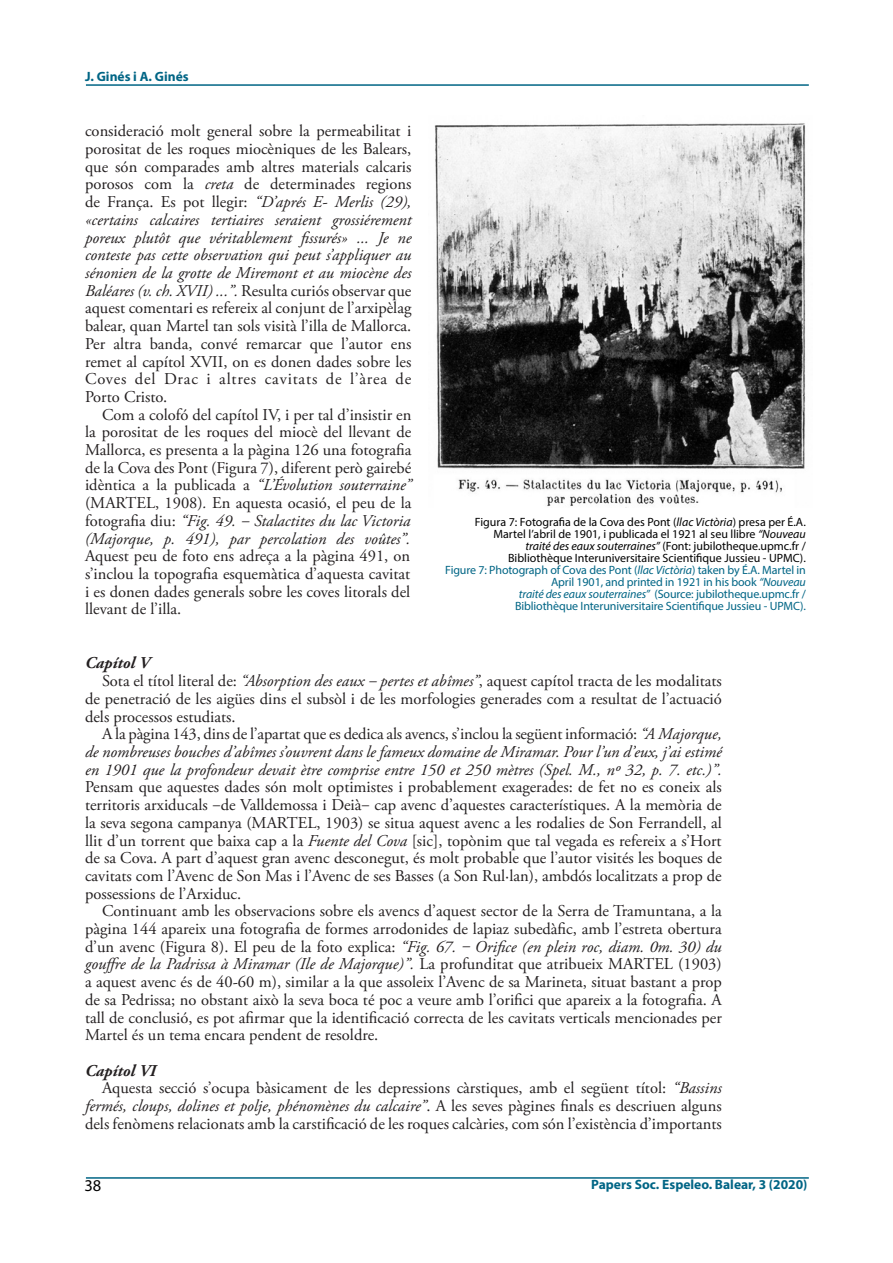
<style>
.page{position:relative;width:893px;height:1263px;background:#fff}
.page>*{position:absolute;margin:0;border:0;box-sizing:border-box;transform-origin:0 0}
.t1{font:16.5px/17.7px "Adobe Garamond Pro";color:#231f20;text-align:justify}
.t2{font:italic 16.5px "Adobe Garamond Pro";color:#231f20}
.t3{font:italic 700 16.5px "Adobe Garamond Pro";color:#231f20}
.t4{font:16.5px "Myriad Pro";color:#000}
.t5{font:700 13.5px "Myriad Pro";color:#006585}
.t6{font:12px/12px "Myriad Pro";letter-spacing:-.01em;color:#000;text-align:right}
.s1{font-style:italic}
.s2{color:#006585}
.s3{font-style:italic;color:#006585}
.s4{font-style:normal}
</style>
<div class="page">
<hr style="left:86px;top:84px;width:723px;height:2px;background:#006585">
<hr style="left:86px;top:1177px;width:723px;height:2px;background:#006585">
<img style="left:434px;top:123px;width:372px;height:383px">
<p class="t5" style="left:85px;top:68px;width:105px">J. Ginés i A. Ginés</p>
<p class="t1" style="left:85px;top:123px;width:328px">consideració molt general sobre la permeabilitat i porositat de les roques miocèniques de les Balears, que són comparades amb altres materials calcaris porosos com la <span class="s1">creta</span> de determinades regions de França. Es pot llegir: <span class="s1">“D’aprés E- Merlis (29), «certains calcaires tertiaires seraient grossiérement poreux plutôt que véritablement fissurés» ... Je ne conteste pas cette observation qui peut s’appliquer au sénonien de la grotte de Miremont et au miocène des Baléares (v. ch. XVII) ...”.</span> Resulta curiós observar que aquest comentari es refereix al conjunt de l’arxipèlag balear, quan Martel tan sols visità l’illa de Mallorca.<br>Per altra banda, convé remarcar que l’autor ens remet al capítol XVII, on es donen dades sobre les Coves del Drac i altres cavitats de l’àrea de Porto Cristo.</p>
<p class="t1" style="left:85px;top:406px;width:328px;text-indent:17px">Com a colofó del capítol IV, i per tal d’insistir en la porositat de les roques del miocè del llevant de Mallorca, es presenta a la pàgina 126 una fotografia de la Cova des Pont (Figura 7), diferent però gairebé idèntica a la publicada a <span class="s1">“L’Évolution souterraine” </span>(MARTEL, 1908)<span class="s1">.</span> En aquesta ocasió, el peu de la fotografia diu: <span class="s1">“Fig. 49. ‒ Stalactites du lac Victoria (Majorque, p. 491), par percolation des voûtes”.</span></p>
<p class="t1" style="left:85px;top:548px;width:327px">Aquest peu de foto ens adreça a la pàgina 491, on s’inclou la topografia esquemàtica d’aquesta cavitat i es donen dades generals sobre les coves litorals del llevant de l’illa.</p>
<p class="t6" style="left:445px;top:515px;width:362px">Figura 7: Fotografia de la Cova des Pont (<span class="s1">llac Victòria</span>) presa per É.A.<br>Martel l’abril de 1901, i publicada el 1921 al seu llibre <span class="s1">“Nouveau<br>traité des eaux souterraines”</span> (Font: jubilotheque.upmc.fr /<br>Bibliothèque Interuniversitaire Scientifique Jussieu - UPMC).<br><span class="s2">Figure 7: Photograph of Cova des Pont (</span><span class="s3">llac Victòria</span><span class="s2">) taken by É.A. Martel in April 1901, and printed in 1921 in his book</span> <span class="s3">“Nouveau<br>traité des eaux souterraines”</span> <span class="s2">(Source: jubilotheque.upmc.fr /<br>Bibliothèque Interuniversitaire Scientifique Jussieu - UPMC).</span></p>
<p class="t3" style="left:85px;top:654px;width:66px">Capítol V</p>
<p class="t1" style="left:102px;top:673px;width:621px">Sota el títol literal de: <span class="s1">“Absorption des eaux ‒ pertes et abîmes”</span>, aquest capítol tracta de les modalitats</p>
<p class="t1" style="left:85px;top:690px;width:638px">de penetració de les aigües dins el subsòl i de les morfologies generades com a resultat de l’actuació</p>
<p class="t1" style="left:85px;top:708px;width:152px">dels processos estudiats.</p>
<p class="t1" style="left:102px;top:726px;width:621px">A la pàgina 143, dins de l’apartat que es dedica als avencs, s’inclou la següent informació: <span class="s1">“A Majorque,</span></p>
<p class="t2" style="left:85px;top:742px;width:638px">de nombreuses bouches d’abîmes s’ouvrent dans le fameux domaine de Miramar. Pour l’un d’eux, j’ai estimé</p>
<p class="t2" style="left:85px;top:759px;width:638px">en 1901 que la profondeur devait ètre comprise entre 150 et 250 mètres (Spel. M., nº 32, p. 7. etc.)”.</p>
<p class="t1" style="left:85px;top:779px;width:638px">Pensam que aquestes dades són molt optimistes i probablement exagerades: de fet no es coneix als territoris arxiducals ‒de Valldemossa i Deià‒ cap avenc d’aquestes característiques. A la memòria de la seva segona campanya (MARTEL, 1903) se situa aquest avenc a les rodalies de Son Ferrandell, al llit d’un torrent que baixa cap a la <span class="s1">Fuente del Cova</span> [sic], topònim que tal vegada es refereix a s’Hort de sa Cova. A part d’aquest gran avenc desconegut, és molt probable que l’autor visités les boques de cavitats com l’Avenc de Son Mas i l’Avenc de ses Basses (a Son Rul·lan), ambdós localitzats a prop de possessions de l’Arxiduc.</p>
<p class="t1" style="left:85px;top:903px;width:638px;text-indent:17px">Continuant amb les observacions sobre els avencs d’aquest sector de la Serra de Tramuntana, a la pàgina 144 apareix una fotografia de formes arrodonides de lapiaz subedàfic, amb l’estreta obertura d’un avenc (Figura 8). El peu de la foto explica: <span class="s1">“Fig. 67. ‒ Orifice (en plein roc, diam. 0m. 30) du gouffre de la Padrissa à Miramar (Ile de Majorque)”.</span> La profunditat que atribueix MARTEL (1903) a aquest avenc és de 40-60 m), similar a la que assoleix l’Avenc de sa Marineta, situat bastant a prop de sa Pedrissa; no obstant això la seva boca té poc a veure amb l’orifici que apareix a la fotografia. A tall de conclusió, es pot afirmar que la identificació correcta de les cavitats verticals mencionades per Martel és un tema encara pendent de resoldre.</p>
<p class="t3" style="left:85px;top:1061px;width:72px">Capítol VI</p>
<p class="t1" style="left:102px;top:1080px;width:621px">Aquesta secció s’ocupa bàsicament de les depressions càrstiques, amb el següent títol: <span class="s1">“Bassins</span></p>
<p class="t2" style="left:85px;top:1096px;width:638px">fermés, cloups, dolines et polje, phénomènes du calcaire”<span class="s4">. A les seves pàgines finals es descriuen alguns</span></p>
<p class="t1" style="left:85px;top:1115px;width:638px">dels fenòmens relacionats amb la carstificació de les roques calcàries, com són l’existència d’importants</p>
<p class="t4" style="left:84px;top:1175px;width:18px">38</p>
<p class="t5" style="left:591px;top:1176px;width:218px">Papers Soc. Espeleo. Balear, 3 (2020)</p>
</div>
